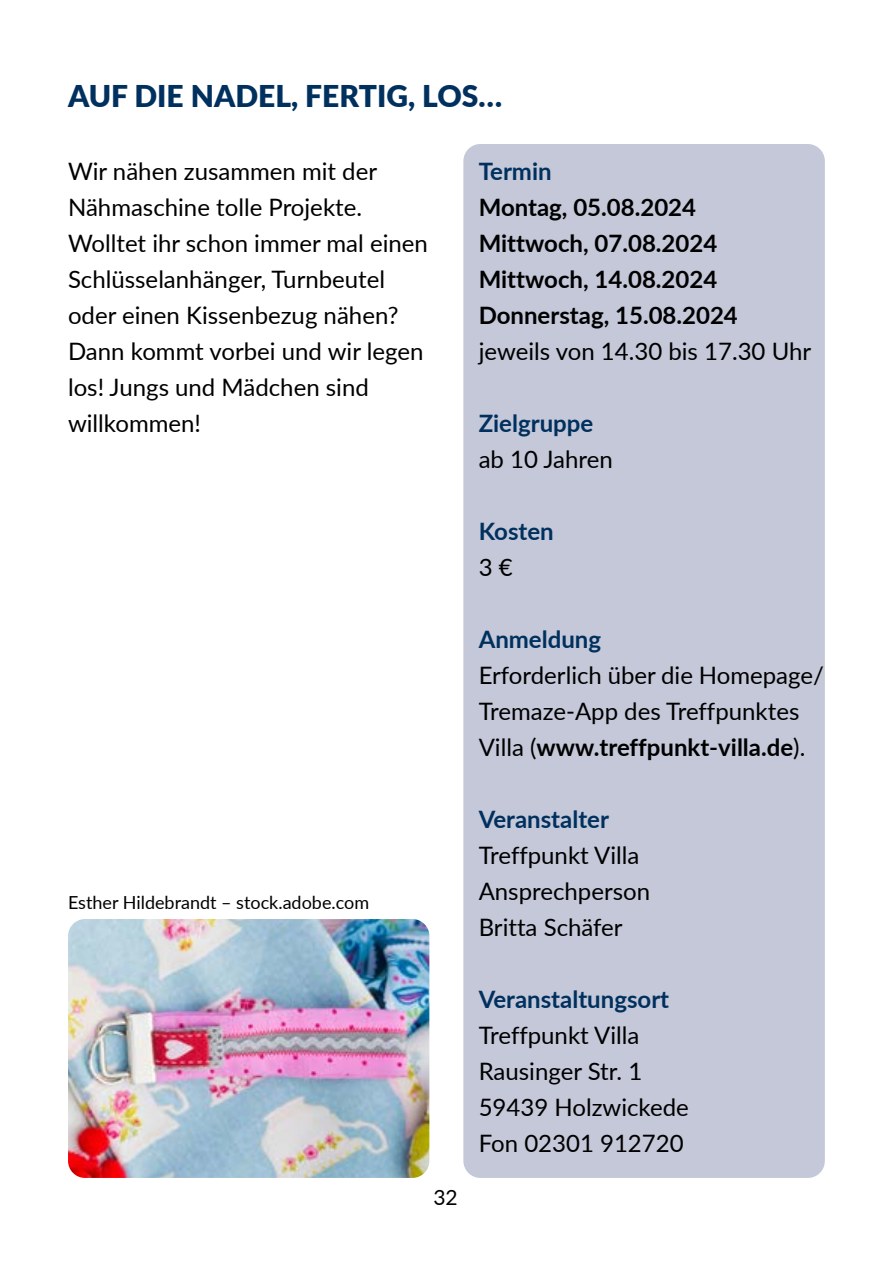
<style>
.page{position:relative;width:893px;height:1263px;background:#fff}
.page>*{position:absolute;margin:0;border:0;box-sizing:border-box;transform-origin:0 0}
.t1{font:900 30px "Lato";color:#00305e}
.t2{font:24px/36px "Lato";color:#000}
.t3{font:700 24px/36px "Lato";color:#000}
.t4{font:700 24px "Lato";color:#00305e}
.t5{font:21px "Lato";color:#000}
.t6{font:18px "Lato";color:#000}
.s1{font-weight:700}
</style>
<div class="page">
<div style="left:463px;top:144px;width:362px;height:1034px;background:#c4c8d8;border-radius:17px"></div>
<img style="left:68px;top:919px;width:361px;height:259px">
<p class="t1" style="left:68px;top:74px;width:436px">AUF DIE NADEL, FERTIG, LOS…</p>
<p class="t2" style="left:68px;top:152px;width:361px">Wir nähen zusammen mit der<br>Nähmaschine tolle Projekte.<br>Wolltet ihr schon immer mal einen<br>Schlüsselanhänger, Turnbeutel oder einen Kissenbezug nähen?<br>Dann kommt vorbei und wir legen los! Jungs und Mädchen sind willkommen!</p>
<p class="t4" style="left:479px;top:154px;width:74px">Termin</p>
<p class="t3" style="left:479px;top:188px;width:261px">Montag, 05.08.2024<br>Mittwoch, 07.08.2024<br>Mittwoch, 14.08.2024<br>Donnerstag, 15.08.2024</p>
<p class="t2" style="left:479px;top:332px;width:334px">jeweils von 14.30 bis 17.30 Uhr</p>
<p class="t4" style="left:479px;top:406px;width:116px">Zielgruppe</p>
<p class="t2" style="left:479px;top:440px;width:136px">ab 10 Jahren</p>
<p class="t6" style="left:68px;top:889px;width:303px">Esther Hildebrandt – stock.adobe.com</p>
<p class="t5" style="left:433px;top:1183px;width:26px">32</p>
<p class="t4" style="left:479px;top:514px;width:77px">Kosten</p>
<p class="t2" style="left:479px;top:548px;width:35px">3 €</p>
<p class="t4" style="left:479px;top:622px;width:124px">Anmeldung</p>
<p class="t2" style="left:479px;top:656px;width:347px">Erforderlich über die Homepage/<br>Tremaze-App des Treffpunktes<br>Villa (<span class="s1">www.treffpunkt-villa.de</span>).</p>
<p class="t4" style="left:479px;top:802px;width:132px">Veranstalter</p>
<p class="t2" style="left:479px;top:836px;width:173px">Treffpunkt Villa<br>Ansprechperson<br>Britta Schäfer</p>
<p class="t4" style="left:479px;top:982px;width:192px">Veranstaltungsort</p>
<p class="t2" style="left:479px;top:1016px;width:212px">Treffpunkt Villa<br>Rausinger Str. 1<br>59439 Holzwickede<br>Fon 02301 912720</p>
</div>
